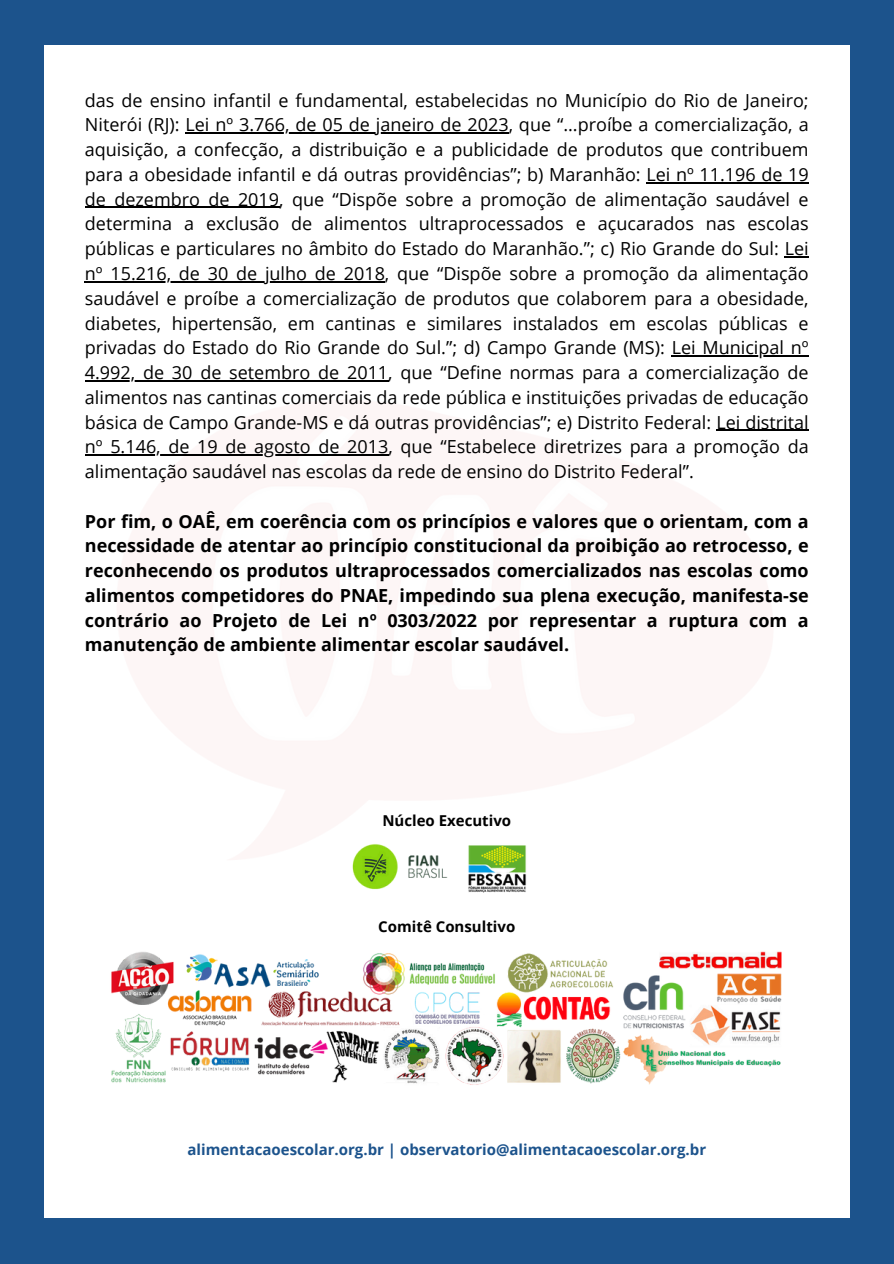
<style>
.page{position:relative;width:894px;height:1264px;background:#fff}
.page>*{position:absolute;margin:0;border:0;box-sizing:border-box;transform-origin:0 0}
.t1{font:18px/24.8px "Open Sans";color:#000;text-align:justify}
.t2{font:700 18px/24.8px "Open Sans";color:#000;text-align:justify}
.t3{font:700 15px "Open Sans";color:#1c538c}
.t4{font:700 15px "Open Sans";color:#000}
</style>
<div class="page">
<div style="left:0;top:0;width:893px;height:1263px;background:#1c538c"></div>
<div style="left:44px;top:45px;width:805px;height:1172px;background:#fff"></div>
<img style="left:111px;top:951px;width:671px;height:134px">
<hr style="left:185px;top:132px;width:323px;height:2px;background:#000">
<hr style="left:646px;top:182px;width:162px;height:1px;background:#000">
<hr style="left:85px;top:207px;width:194px;height:1px;background:#000">
<svg style="left:784px;top:256px;width:24px;height:1px"></svg>
<hr style="left:85px;top:281px;width:300px;height:1px;background:#000">
<hr style="left:671px;top:355px;width:137px;height:1px;background:#000">
<hr style="left:85px;top:380px;width:303px;height:1px;background:#000">
<hr style="left:716px;top:429px;width:92px;height:2px;background:#000">
<hr style="left:85px;top:454px;width:303px;height:1px;background:#000">
<img style="left:352px;top:844px;width:174px;height:49px">
<h2 class="t1" style="left:85px;top:87px;width:725px">das de ensino infantil e fundamental, estabelecidas no Município do Rio de Janeiro;<br>Niterói (RJ): Lei nº 3.766, de 05 de janeiro de 2023, que “...proíbe a comercialização, a</h2>
<h1 class="t1" style="left:85px;top:137px;width:725px">aquisição, a confecção, a distribuição e a publicidade de produtos que contribuem para a obesidade infantil e dá outras providências”; b) Maranhão: Lei nº 11.196 de 19 de dezembro de 2019, que “Dispõe sobre a promoção de alimentação saudável e determina a exclusão de alimentos ultraprocessados e açucarados nas escolas públicas e particulares no âmbito do Estado do Maranhão.”; c) Rio Grande do Sul: Lei</h1>
<p class="t1" style="left:85px;top:261px;width:725px">nº 15.216, de 30 de julho de 2018, que “Dispõe sobre a promoção da alimentação saudável e proíbe a comercialização de produtos que colaborem para a obesidade, diabetes, hipertensão, em cantinas e similares instalados em escolas públicas e privadas do Estado do Rio Grande do Sul.”; d) Campo Grande (MS): Lei Municipal nº</p>
<p class="t1" style="left:85px;top:360px;width:725px">4.992, de 30 de setembro de 2011, que “Define normas para a comercialização de alimentos nas cantinas comerciais da rede pública e instituições privadas de educação básica de Campo Grande-MS e dá outras providências”; e) Distrito Federal: Lei distrital</p>
<p class="t1" style="left:85px;top:434px;width:725px">nº 5.146, de 19 de agosto de 2013, que “Estabelece diretrizes para a promoção da alimentação saudável nas escolas da rede de ensino do Distrito Federal”.</p>
<p class="t2" style="left:85px;top:508px;width:725px">Por fim, o OAÊ, em coerência com os princípios e valores que o orientam, com a necessidade de atentar ao princípio constitucional da proibição ao retrocesso, e reconhecendo os produtos ultraprocessados comercializados nas escolas como alimentos competidores do PNAE, impedindo sua plena execução, manifesta-se contrário ao Projeto de Lei nº 0303/2022 por representar a ruptura com a manutenção de ambiente alimentar escolar saudável.</p>
<p class="t4" style="left:382px;top:809px;width:130px">Núcleo Executivo</p>
<p class="t4" style="left:378px;top:915px;width:138px">Comitê Consultivo</p>
<p class="t3" style="left:187px;top:1139px;width:520px">alimentacaoescolar.org.br | observatorio@alimentacaoescolar.org.br</p>
</div>
